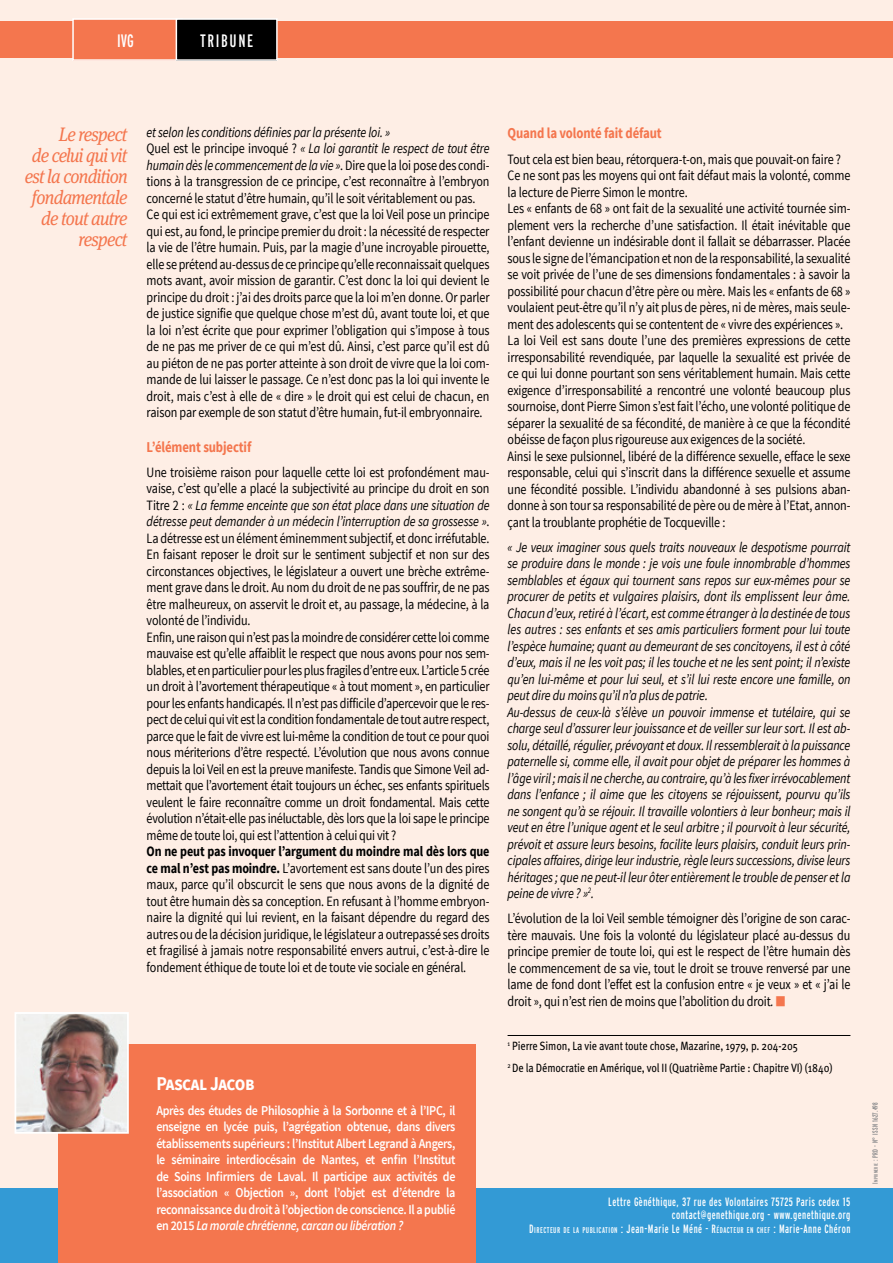
<style>
.page{position:relative;width:893px;height:1263px;background:#feeee5}
.page>*{position:absolute;margin:0;border:0;box-sizing:border-box;transform-origin:0 0}
.t1{font:italic 19.5px/21px "Meta Serif OT";letter-spacing:-.04em;color:#f4764e;text-align:right;scale:.9 1}
.t2{font:700 19.5px "Source Sans Pro";letter-spacing:-.025em;color:#fff;scale:.89 1}
.t3{font:extra-condensed 18px "Interstate";letter-spacing:.09em;color:#fff}
.t4{font:700 15px "Source Sans Pro";letter-spacing:-.01em;color:#f4764e;scale:.85 1}
.t5{font:14.25px/16.5px "Source Sans Pro";letter-spacing:-.01em;color:#000;scale:.85 1}
.t6{font:italic 14.25px/16.5px "Source Sans Pro";letter-spacing:-.01em;color:#000;scale:.85 1}
.t7{font:600 13.5px/16.5px "Source Sans Pro";letter-spacing:-.025em;color:#fff;text-align:justify;scale:.89 1}
.t8{font:12px/22px "Meta OT";letter-spacing:-.01em;color:#000;scale:.85 1}
.t9{font:extra-condensed 12px/13.5px "Interstate";letter-spacing:.04em;color:#fff;text-align:right}
.t10{font:extra-condensed 8.4px "Interstate";letter-spacing:.055em;color:#fff}
.t11{font:extra-condensed 7.5px "Interstate";letter-spacing:.04em;color:#7e8083}
.s1{font-style:italic}
.s2{font-weight:700}
.s3{font-family:"Meta OT";font-size:13.5px;color:#f4764e}
.s4{font-size:12px}
.s5{font-style:inherit}
.s6{font-size:5.25px}
</style>
<div class="page">
<div style="left:0;top:1188px;width:893px;height:75px;background:#339ad5"></div>
<div style="left:0;top:22px;width:893px;height:36px;background:#f4764e"></div>
<div style="left:73px;top:19px;width:109px;height:41px;background:#f4764e"></div>
<div style="left:72px;top:18px;width:111px;height:43px;border:2px solid #fff"></div>
<div style="left:176px;top:19px;width:101px;height:41px;background:#000"></div>
<div style="left:176px;top:18px;width:102px;height:43px;border:2px solid #fff"></div>
<hr style="left:508px;top:1035px;width:342px;height:1px;background:#000">
<div style="left:58px;top:1044px;width:418px;height:219px;background:#f4764e"></div>
<img style="left:18px;top:1015px;width:108px;height:116px">
<div style="left:15px;top:1012px;width:114px;height:122px;border:2px solid #fff"></div>
<p class="t3" style="left:117px;top:29px;width:18px">IVG</p>
<p class="t3" style="left:200px;top:29px;width:55px">TRIBUNE</p>
<h1 class="t1" style="left:25px;top:125px;width:116px">Le respect<br>de celui qui vit est la condition fondamentale de tout autre respect</h1>
<p class="t5" style="left:147px;top:124px;width:405px"><span class="s1">et selon les conditions définies par la présente loi. »<br></span>Quel est le principe invoqué ? <span class="s1">« La loi garantit le respect de tout être humain dès le commencement de la vie »</span>. Dire que la loi pose des condi&shy;tions à la transgression de ce principe, c’est reconnaître à l’embryon concerné le statut d’être humain, qu’il le soit véritablement ou pas.<br>Ce qui est ici extrêmement grave, c’est que la loi Veil pose un principe qui est, au fond, le principe premier du droit : la nécessité de respecter la vie de l’être humain. Puis, par la magie d’une incroyable pirouette, elle se prétend au-dessus de ce principe qu’elle reconnaissait quelques mots avant, avoir mission de garantir. C’est donc la loi qui devient le principe du droit : j’ai des droits parce que la loi m’en donne. Or parler de justice signifie que quelque chose m’est dû, avant toute loi, et que la loi n’est écrite que pour exprimer l’obligation qui s’impose à tous de ne pas me priver de ce qui m’est dû. Ainsi, c’est parce qu’il est dû au piéton de ne pas porter atteinte à son droit de vivre que la loi com&shy;mande de lui laisser le passage. Ce n’est donc pas la loi qui invente le droit, mais c’est à elle de « dire » le droit qui est celui de chacun, en raison par exemple de son statut d’être humain, fut-il embryonnaire.</p>
<p class="t4" style="left:147px;top:437px;width:125px">L’élément subjectif</p>
<p class="t5" style="left:147px;top:464px;width:405px">Une troisième raison pour laquelle cette loi est profondément mau&shy;vaise, c’est qu’elle a placé la subjectivité au principe du droit en son Titre 2 : <span class="s1">« La femme enceinte que son état place dans une situation de détresse peut demander à un médecin l’interruption de sa grossesse »</span>.<br>La détresse est un élément éminemment subjectif, et donc irréfutable.<br>En faisant reposer le droit sur le sentiment subjectif et non sur des circonstances objectives, le législateur a ouvert une brèche extrême&shy;ment grave dans le droit. Au nom du droit de ne pas souffrir, de ne pas être malheureux, on asservit le droit et, au passage, la médecine, à la volonté de l’individu.<br>Enfin, une raison qui n’est pas la moindre de considérer cette loi comme mauvaise est qu’elle affaiblit le respect que nous avons pour nos sem&shy;blables, et en particulier pour les plus fragiles d’entre eux. L’article 5 crée un droit à l’avortement thérapeutique « à tout moment », en particulier pour les enfants handicapés. Il n’est pas difficile d’apercevoir que le res&shy;pect de celui qui vit est la condition fondamentale de tout autre respect, parce que le fait de vivre est lui-même la condition de tout ce pour quoi nous mériterions d’être respecté. L’évolution que nous avons connue depuis la loi Veil en est la preuve manifeste. Tandis que Simone Veil ad&shy;mettait que l’avortement était toujours un échec, ses enfants spirituels veulent le faire reconnaître comme un droit fondamental. Mais cette évolution n’était-elle pas inéluctable, dès lors que la loi sape le principe même de toute loi, qui est l’attention à celui qui vit ?</p>
<p class="t5" style="left:147px;top:843px;width:405px;text-align:justify"><span class="s2">On ne peut pas invoquer l’argument du moindre mal dès lors que ce mal n’est pas moindre.</span> L’avortement est sans doute l’un des pires maux, parce qu’il obscurcit le sens que nous avons de la dignité de tout être humain dès sa conception. En refusant à l’homme embryon&shy;naire la dignité qui lui revient, en la faisant dépendre du regard des autres ou de la décision juridique, le législateur a outrepassé ses droits et fragilisé à jamais notre responsabilité envers autrui, c’est-à-dire le fondement éthique de toute loi et de toute vie sociale en général.</p>
<h1 class="t2" style="left:156px;top:1071px;width:112px">Pascal Jacob</h1>
<p class="t7" style="left:156px;top:1102px;width:338px">Après des études de Philosophie à la Sorbonne et à l’IPC, il enseigne en lycée puis, l’agrégation obtenue, dans divers établissements supérieurs : l’Institut Albert Legrand à Angers, le séminaire interdiocésain de Nantes, et enfin l’Institut de Soins Infirmiers de Laval. Il participe aux activités de l’association « Objection », dont l’objet est d’étendre la reconnaissance du droit à l’objection de conscience. Il a publié en 2015 <span class="s1">La morale chrétienne, carcan ou libération ?</span></p>
<p class="t4" style="left:508px;top:124px;width:183px">Quand la volonté fait défaut</p>
<p class="t5" style="left:508px;top:151px;width:405px">Tout cela est bien beau, rétorquera-t-on, mais que pouvait-on faire ?<br>Ce ne sont pas les moyens qui ont fait défaut mais la volonté, comme la lecture de Pierre Simon le montre.<br>Les « enfants de 68 » ont fait de la sexualité une activité tournée sim&shy;plement vers la recherche d’une satisfaction. Il était inévitable que l’enfant devienne un indésirable dont il fallait se débarrasser. Placée sous le signe de l’émancipation et non de la responsabilité, la sexualité se voit privée de l’une de ses dimensions fondamentales : à savoir la possibilité pour chacun d’être père ou mère. Mais les « enfants de 68 » voulaient peut-être qu’il n’y ait plus de pères, ni de mères, mais seule&shy;ment des adolescents qui se contentent de « vivre des expériences ».<br>La loi Veil est sans doute l’une des premières expressions de cette irresponsabilité revendiquée, par laquelle la sexualité est privée de ce qui lui donne pourtant son sens véritablement humain. Mais cette exigence d’irresponsabilité a rencontré une volonté beaucoup plus sournoise, dont Pierre Simon s’est fait l’écho, une volonté politique de séparer la sexualité de sa fécondité, de manière à ce que la fécondité obéisse de façon plus rigoureuse aux exigences de la société.<br>Ainsi le sexe pulsionnel, libéré de la différence sexuelle, efface le sexe responsable, celui qui s’inscrit dans la différence sexuelle et assume une fécondité possible. L’individu abandonné à ses pulsions aban&shy;donne à son tour sa responsabilité de père ou de mère à l’Etat, annon&shy;çant la troublante prophétie de Tocqueville :</p>
<p class="t6" style="left:508px;top:539px;width:405px">« Je veux imaginer sous quels traits nouveaux le despotisme pourrait se produire dans le monde : je vois une foule innombrable d’hommes semblables et égaux qui tournent sans repos sur eux-mêmes pour se procurer de petits et vulgaires plaisirs, dont ils emplissent leur âme.<br>Chacun d’eux, retiré à l’écart, est comme étranger à la destinée de tous les autres : ses enfants et ses amis particuliers forment pour lui toute l’espèce humaine; quant au demeurant de ses concitoyens, il est à côté d’eux, mais il ne les voit pas; il les touche et ne les sent point; il n’existe qu’en lui-même et pour lui seul, et s’il lui reste encore une famille, on peut dire du moins qu’il n’a plus de patrie.<br>Au-dessus de ceux-là s’élève un pouvoir immense et tutélaire, qui se charge seul d’assurer leur jouissance et de veiller sur leur sort. Il est ab&shy;solu, détaillé, régulier, prévoyant et doux. Il ressemblerait à la puissance paternelle si, comme elle, il avait pour objet de préparer les hommes à l’âge viril ; mais il ne cherche, au contraire, qu’à les fixer irrévocablement dans l’enfance ; il aime que les citoyens se réjouissent, pourvu qu’ils ne songent qu’à se réjouir. Il travaille volontiers à leur bonheur; mais il veut en être l’unique agent et le seul arbitre ; il pourvoit à leur sécurité, prévoit et assure leurs besoins, facilite leurs plaisirs, conduit leurs prin&shy;cipales affaires, dirige leur industrie, règle leurs successions, divise leurs héritages ; que ne peut-il leur ôter entièrement le trouble de penser et la peine de vivre ? »<sup>2</sup>.</p>
<p class="t5" style="left:508px;top:910px;width:405px;text-align:justify">L’évolution de la loi Veil semble témoigner dès l’origine de son carac&shy;tère mauvais. Une fois la volonté du législateur placé au-dessus du principe premier de toute loi, qui est le respect de l’être humain dès le commencement de sa vie, tout le droit se trouve renversé par une lame de fond dont l’effet est la confusion entre « je veux » et « j’ai le droit », qui n’est rien de moins que l’abolition du droit<span class="s1">.</span> <span class="s3">■</span></p>
<p class="t8" style="left:508px;top:1034px;width:384px"><sup>1</sup> Pierre Simon, La vie avant toute chose, Mazarine, 1979, p. 204-205<br><sup>2</sup> De la Démocratie en Amérique, vol II (Quatrième Partie : Chapitre VI) (1840)</p>
<p class="t9" style="left:608px;top:1195px;width:244px">Lettre Gènéthique, 37 rue des Volontaires 75725 Paris cedex 15 contact@genethique.org - www.genethique.org</p>
<p class="t10" style="left:529px;top:1225px;width:323px"><span class="s4">D</span>IRECTEUR DE LA PUBLICATION <span class="s4">:</span> <span class="s4">Jean-Marie Le Méné -</span> <span class="s4">R</span>ÉDACTEUR EN CHEF <span class="s4">: Marie-Anne Chéron</span></p>
<p class="t11" style="left:870px;top:1184px;width:83px;rotate:-90deg"><span class="s5">I</span> <span class="s6">MPRIMERIE</span> : PRD - N° ISSN 1627.498</p>
</div>
